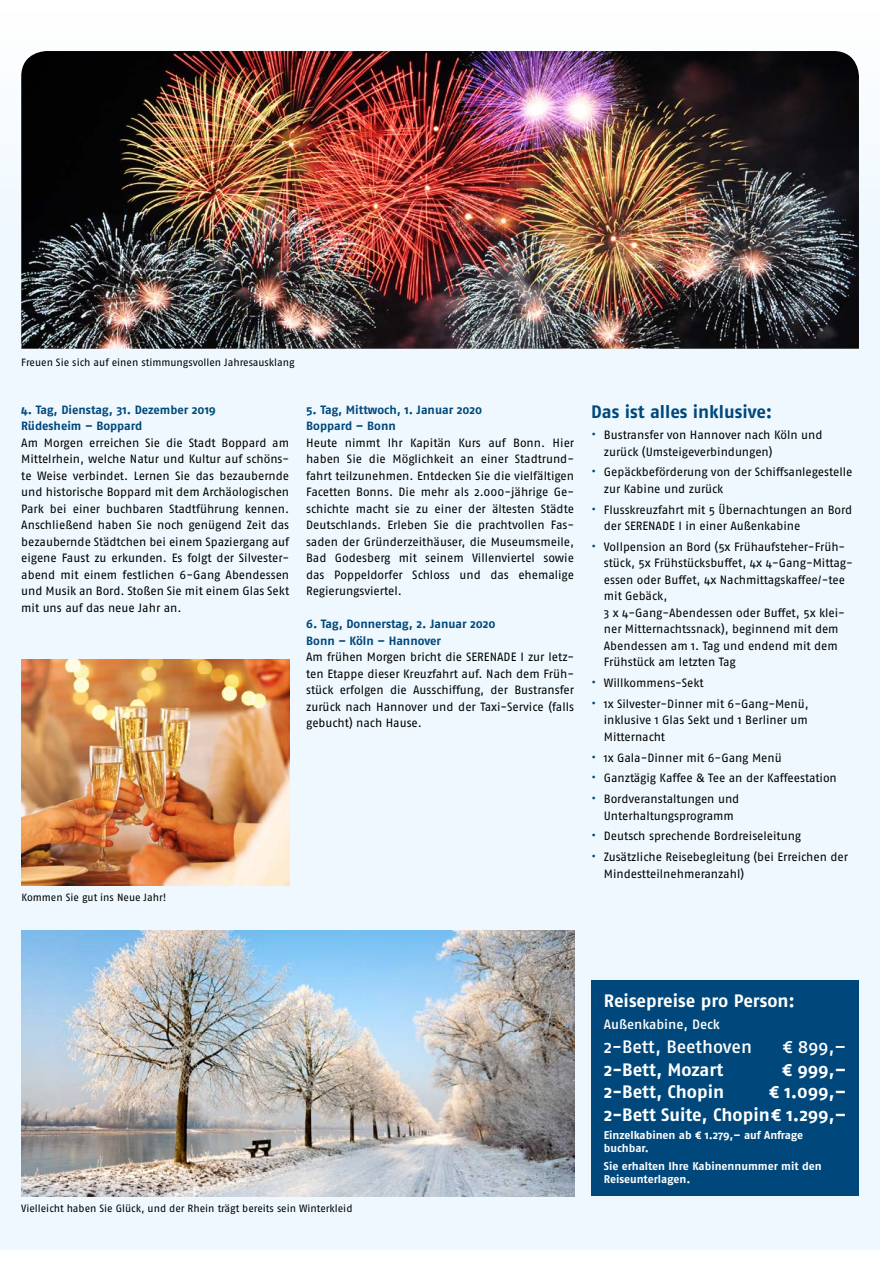
<style>
.page{position:relative;width:893px;height:1263px;background:#fff}
.page>*{position:absolute;margin:0;border:0;box-sizing:border-box;transform-origin:0 0}
.t1{font:700 18px/22.5px "Fago OT";letter-spacing:-.005em;color:#fff;text-align:right}
.t2{font:500 18px "Fago OT";letter-spacing:-.01em;color:#fff}
.t3{font:700 18px "Fago OT";color:#00487c}
.t4{font:500 13.5px "Fago OT";letter-spacing:-.005em;color:#fff}
.t5{font:12px/16.5px "Fago OT";letter-spacing:-.005em;color:#000}
.t6{font:700 12px/16.5px "Fago OT";color:#00487c}
.t7{font:700 11.25px/13.5px "Fago OT";letter-spacing:-.005em;color:#fff}
.t8{font:10.5px "Fago OT";color:#000}
.s1{font-size:13.2px;color:#00487c}
</style>
<div class="page">
<div style="left:0;top:13px;width:880px;height:1237px;background:#eef8fe"></div>
<div style="left:591px;top:980px;width:268px;height:216px;background:#00487c"></div>
<img style="left:21px;top:51px;width:838px;height:298px">
<img style="left:21px;top:930px;width:553px;height:266px">
<img style="left:21px;top:659px;width:268px;height:226px">
<p class="t8" style="left:21px;top:356px;width:275px">Freuen Sie sich auf einen stimmungsvollen Jahresausklang</p>
<p class="t6" style="left:21px;top:401px;width:196px">4. Tag, Dienstag, 31. Dezember 2019<br>Rüdesheim – Boppard</p>
<p class="t5" style="left:21px;top:434px;width:269px;text-align:justify">Am Morgen erreichen Sie die Stadt Boppard am Mittelrhein, welche Natur und Kultur auf schöns&shy;te Weise verbindet. Lernen Sie das bezaubernde und historische Boppard mit dem Archäologischen Park bei einer buchbaren Stadtführung kennen.<br>Anschließend haben Sie noch genügend Zeit das bezaubernde Städtchen bei einem Spaziergang auf eigene Faust zu erkunden. Es folgt der Silvester&shy;abend mit einem festlichen 6-Gang Abendessen und Musik an Bord. Stoßen Sie mit einem Glas Sekt mit uns auf das neue Jahr an.</p>
<p class="t6" style="left:306px;top:401px;width:178px">5. Tag, Mittwoch, 1. Januar 2020<br>Boppard – Bonn</p>
<p class="t5" style="left:306px;top:434px;width:270px;text-align:justify">Heute nimmt Ihr Kapitän Kurs auf Bonn. Hier haben Sie die Möglichkeit an einer Stadtrund&shy;fahrt teilzunehmen. Entdecken Sie die vielfältigen Facetten Bonns. Die mehr als 2.000-jährige Ge&shy;schichte macht sie zu einer der ältesten Städte Deutschlands. Erleben Sie die prachtvollen Fas&shy;saden der Gründerzeithäuser, die Museumsmeile, Bad Godesberg mit seinem Villenviertel sowie das Poppeldorfer Schloss und das ehemalige Regierungsviertel.</p>
<p class="t6" style="left:306px;top:616px;width:191px">6. Tag, Donnerstag, 2. Januar 2020<br>Bonn – Köln – Hannover</p>
<p class="t5" style="left:306px;top:649px;width:269px;text-align:justify">Am frühen Morgen bricht die SERENADE I zur letz&shy;ten Etappe dieser Kreuzfahrt auf. Nach dem Früh&shy;stück erfolgen die Ausschiffung, der Bustransfer zurück nach Hannover und der Taxi-Service (falls gebucht) nach Hause.</p>
<p class="t8" style="left:21px;top:891px;width:147px">Kommen Sie gut ins Neue Jahr!</p>
<h1 class="t3" style="left:591px;top:401px;width:183px">Das ist alles inklusive:</h1>
<p class="t5" style="left:604px;top:427px;width:220px;text-indent:-13px"><span class="s1">•</span> Bustransfer von Hannover nach Köln und zurück (Umsteigeverbindungen)</p>
<p class="t5" style="left:604px;top:464px;width:250px;text-indent:-13px"><span class="s1">•</span> Gepäckbeförderung von der Schiffsanlegestelle zur Kabine und zurück</p>
<p class="t5" style="left:604px;top:501px;width:250px;text-indent:-13px"><span class="s1">•</span> Flusskreuzfahrt mit 5 Übernachtungen an Bord der SERENADE I in einer Außenkabine</p>
<p class="t5" style="left:604px;top:538px;width:250px;text-indent:-13px"><span class="s1">•</span> Vollpension an Bord (5x Frühaufsteher-Früh&shy;stück, 5x Frühstücksbuffet, 4x 4-Gang-Mittag&shy;essen oder Buffet, 4x Nachmittagskaffee/-tee mit Gebäck,<br>3 x 4-Gang-Abendessen oder Buffet, 5x klei&shy;ner Mitternachtssnack), beginnend mit dem Abendessen am 1. Tag und endend mit dem Frühstück am letzten Tag</p>
<p class="t5" style="left:591px;top:675px;width:114px"><span class="s1">•</span> Willkommens-Sekt</p>
<p class="t5" style="left:604px;top:695px;width:206px;text-align:justify;text-indent:-13px"><span class="s1">•</span> 1x Silvester-Dinner mit 6-Gang-Menü, inklusive 1 Glas Sekt und 1 Berliner um Mitternacht</p>
<p class="t5" style="left:591px;top:749px;width:192px"><span class="s1">•</span> 1x Gala-Dinner mit 6-Gang Menü</p>
<p class="t5" style="left:591px;top:770px;width:247px"><span class="s1">•</span> Ganztägig Kaffee &amp; Tee an der Kaffeestation</p>
<p class="t5" style="left:604px;top:791px;width:137px;text-indent:-13px"><span class="s1">•</span> Bordveranstaltungen und<br>Unterhaltungsprogramm</p>
<p class="t5" style="left:591px;top:828px;width:212px"><span class="s1">•</span> Deutsch sprechende Bordreiseleitung</p>
<p class="t5" style="left:604px;top:849px;width:246px;text-indent:-13px"><span class="s1">•</span> Zusätzliche Reisebegleitung (bei Erreichen der<br>Mindestteilnehmeranzahl)</p>
<p class="t8" style="left:21px;top:1202px;width:333px">Vielleicht haben Sie Glück, und der Rhein trägt bereits sein Winterkleid</p>
<h1 class="t1" style="left:604px;top:990px;width:193px">Reisepreise pro Person:</h1>
<p class="t4" style="left:604px;top:1017px;width:118px">Außenkabine, Deck</p>
<h1 class="t2" style="left:604px;top:1036px;width:150px">2-Bett, Beethoven</h1>
<h1 class="t2" style="left:783px;top:1036px;width:65px">€ 899,–</h1>
<h1 class="t1" style="left:604px;top:1058px;width:121px">2-Bett, Mozart</h1>
<h1 class="t1" style="left:782px;top:1058px;width:66px">€ 999,–</h1>
<h1 class="t1" style="left:604px;top:1081px;width:122px">2-Bett, Chopin</h1>
<h1 class="t1" style="left:604px;top:1081px;width:244px">€ 1.099,–<br>2-Bett Suite, Chopin€ 1.299,–</h1>
<p class="t7" style="left:604px;top:1128px;width:201px">Einzelkabinen ab € 1.279,– auf Anfrage buchbar.</p>
<p class="t7" style="left:604px;top:1159px;width:219px">Sie erhalten Ihre Kabinennummer mit den<br>Reiseunterlagen.</p>
</div>
